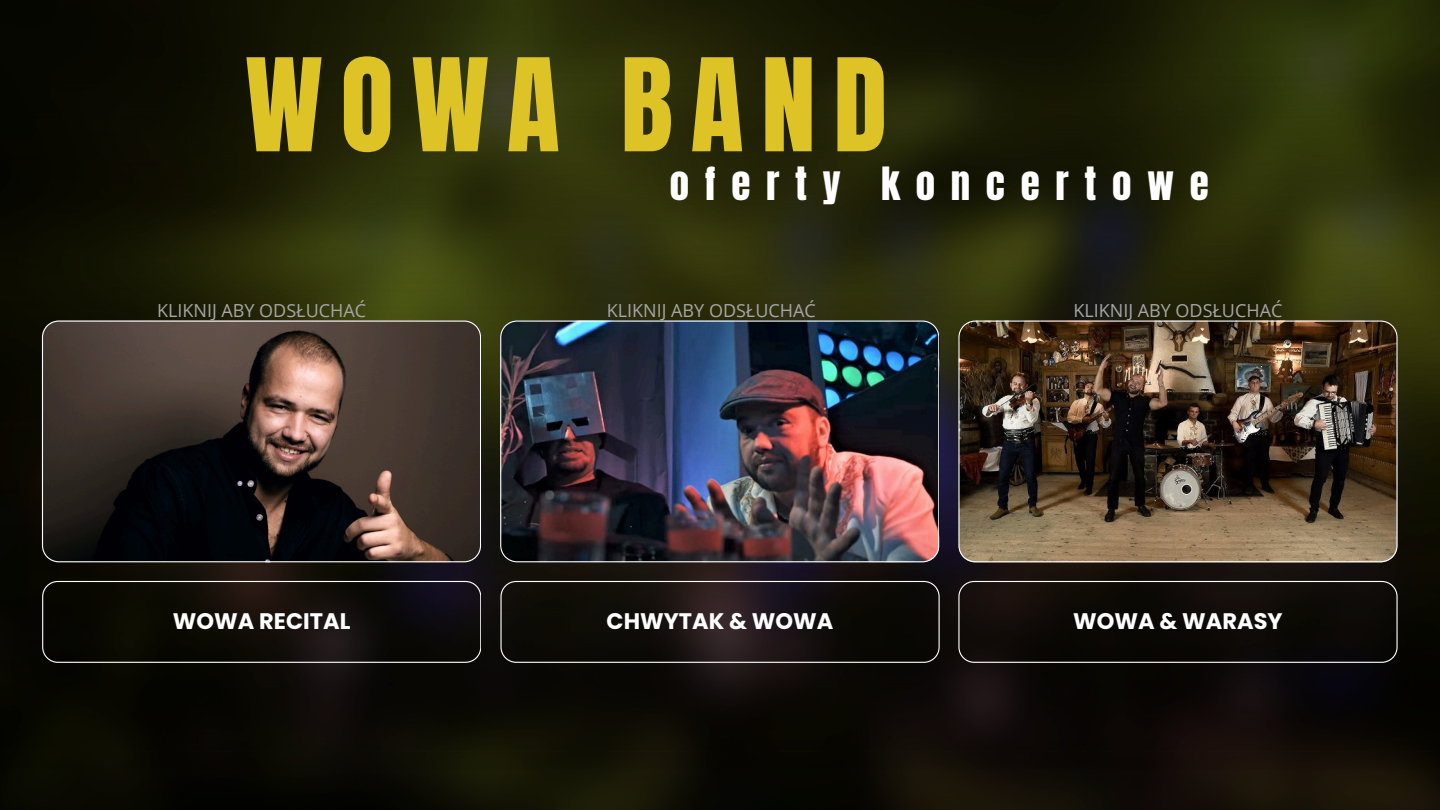
<style>
.page{position:relative;width:1440px;height:810px;background:#fff}
.page>*{position:absolute;margin:0;border:0;box-sizing:border-box;transform-origin:0 0}
.t1{font:109.5px "Anton";letter-spacing:.16em;color:#ddc325}
.t2{font:39px "Anton";letter-spacing:.4em;color:#fff}
.t3{font:700 22.5px "Poppins";color:#fff}
.t4{font:18px "Open Sans";color:#a6a6a6}
</style>
<div class="page">
<img style="left:0;top:1px;width:1440px;height:809px">
<svg style="left:42px;top:321px;width:439px;height:241px;background:#41342f"></svg>
<img style="left:500px;top:321px;width:439px;height:241px">
<img style="left:958px;top:321px;width:439px;height:241px">
<svg style="left:42px;top:581px;width:439px;height:82px;background:#161310"></svg>
<svg style="left:500px;top:581px;width:439px;height:82px;background:#1b1615"></svg>
<svg style="left:958px;top:581px;width:439px;height:82px;background:#15110e"></svg>
<p class="t1" style="left:245px;top:27px;width:644px">WOWA BAND</p>
<p class="t2" style="left:670px;top:156px;width:540px">oferty koncertowe</p>
<p class="t4" style="left:157px;top:297px;width:211px">KLIKNIJ ABY ODSŁUCHAĆ</p>
<h3 class="t4" style="left:607px;top:297px;width:211px">KLIKNIJ ABY ODSŁUCHAĆ</h3>
<p class="t4" style="left:1073px;top:297px;width:211px">KLIKNIJ ABY ODSŁUCHAĆ</p>
<p class="t3" style="left:173px;top:606px;width:179px">WOWA RECITAL</p>
<h3 class="t3" style="left:607px;top:606px;width:228px">CHWYTAK &amp; WOWA</h3>
<p class="t3" style="left:1073px;top:606px;width:211px">WOWA &amp; WARASY</p>
</div>
